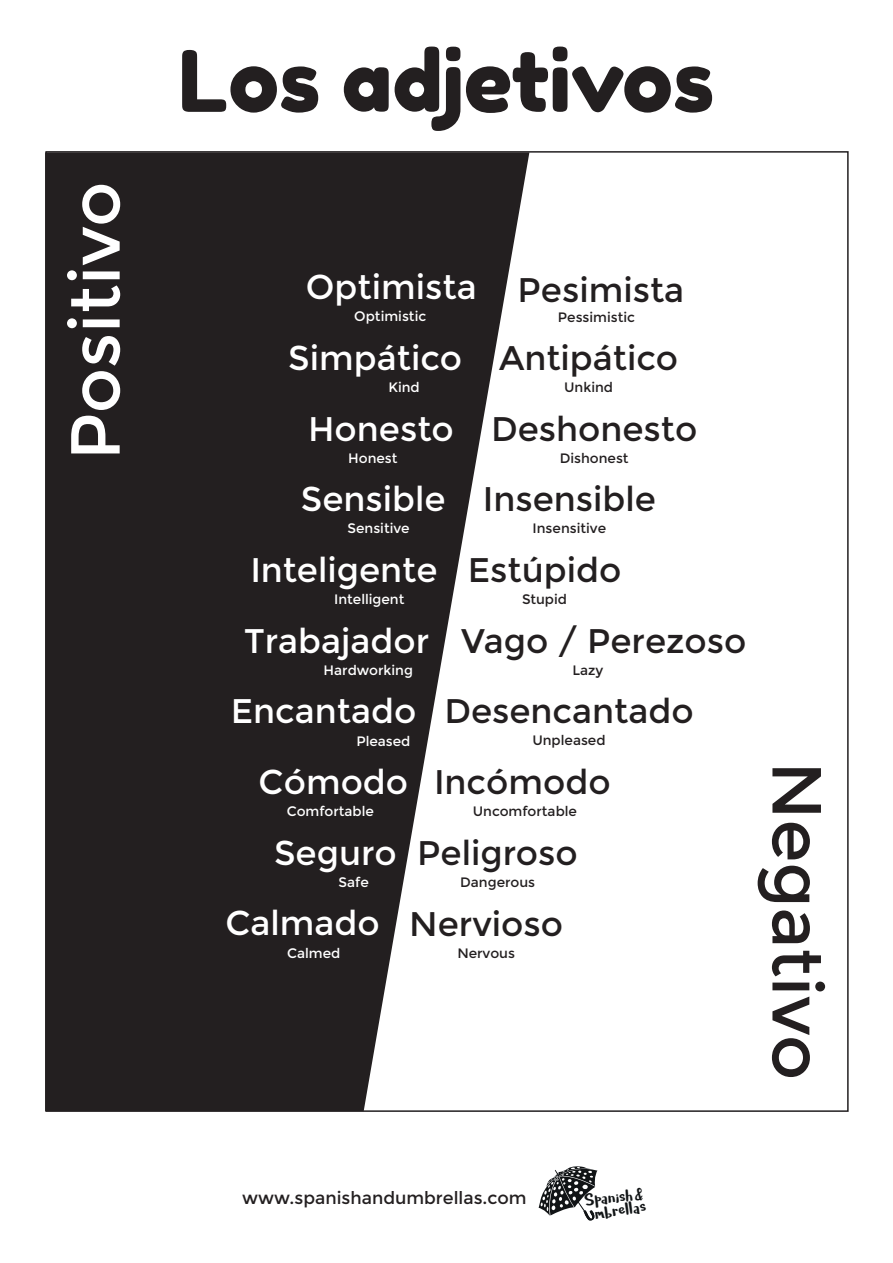
<style>
.page{position:relative;width:893px;height:1263px;background:#fff}
.page>*{position:absolute;margin:0;border:0;box-sizing:border-box;transform-origin:0 0}
.t1{font:84.45px "Fredoka One";color:#231f20}
.t2{font:69.3px "Montserrat";color:#fff}
.t3{font:69.3px "Montserrat";color:#231f20}
.t4{font:34.2px "Montserrat";color:#231f20}
.t5{font:34.2px "Montserrat";color:#fff}
.t6{font:17.7px "Cavorting";color:#111416}
.t7{font:17.55px "Montserrat";color:#231f20}
.t8{font:13.65px "Montserrat";color:#231f20}
.t9{font:13.65px "Montserrat";color:#fff}
</style>
<div class="page">
<svg style="left:48px;top:154px;width:481px;height:955px;fill:#231f20"></svg>
<svg style="left:539px;top:1166px;width:58px;height:54px"></svg>
<h2 class="t2" style="left:55px;top:460px;width:280px;rotate:-90deg">Positivo</h2>
<h1 class="t1" style="left:179px;top:30px;width:537px">Los adjetivos</h1>
<p class="t5" style="left:306px;top:267px;width:172px">Optimista</p>
<p class="t9" style="left:354px;top:309px;width:73px">Optimistic</p>
<p class="t5" style="left:288px;top:338px;width:175px">Simpático</p>
<p class="t9" style="left:388px;top:379px;width:33px">Kind</p>
<p class="t4" style="left:518px;top:270px;width:168px">Pesimista</p>
<p class="t8" style="left:558px;top:309px;width:79px">Pessimistic</p>
<p class="t4" style="left:499px;top:338px;width:181px">Antipático</p>
<p class="t8" style="left:564px;top:379px;width:50px">Unkind</p>
<p class="t4" style="left:491px;top:409px;width:208px">Deshonesto</p>
<p class="t5" style="left:308px;top:409px;width:147px">Honesto</p>
<p class="t9" style="left:348px;top:450px;width:51px">Honest</p>
<p class="t8" style="left:560px;top:450px;width:70px">Dishonest</p>
<p class="t5" style="left:301px;top:479px;width:146px">Sensible</p>
<p class="t9" style="left:347px;top:521px;width:64px">Sensitive</p>
<p class="t8" style="left:533px;top:521px;width:75px">Insensitive</p>
<p class="t4" style="left:483px;top:479px;width:175px">Insensible</p>
<p class="t5" style="left:250px;top:550px;width:189px">Inteligente</p>
<p class="t9" style="left:334px;top:591px;width:72px">Intelligent</p>
<p class="t8" style="left:522px;top:591px;width:47px">Stupid</p>
<p class="t4" style="left:468px;top:550px;width:155px">Estúpido</p>
<p class="t4" style="left:461px;top:621px;width:287px">Vago / Perezoso</p>
<p class="t5" style="left:244px;top:621px;width:187px">Trabajador</p>
<p class="t9" style="left:324px;top:662px;width:91px">Hardworking</p>
<p class="t8" style="left:572px;top:662px;width:32px">Lazy</p>
<p class="t5" style="left:231px;top:691px;width:187px">Encantado</p>
<p class="t9" style="left:356px;top:733px;width:56px">Pleased</p>
<p class="t8" style="left:532px;top:733px;width:75px">Unpleased</p>
<p class="t4" style="left:444px;top:691px;width:251px">Desencantado</p>
<p class="t5" style="left:259px;top:762px;width:151px">Cómodo</p>
<p class="t9" style="left:287px;top:803px;width:89px">Comfortable</p>
<p class="t8" style="left:473px;top:803px;width:106px">Uncomfortable</p>
<p class="t4" style="left:434px;top:762px;width:178px">Incómodo</p>
<p class="t4" style="left:417px;top:833px;width:162px">Peligroso</p>
<p class="t5" style="left:274px;top:833px;width:124px">Seguro</p>
<p class="t9" style="left:339px;top:874px;width:32px">Safe</p>
<p class="t8" style="left:460px;top:874px;width:76px">Dangerous</p>
<p class="t4" style="left:409px;top:904px;width:155px">Nervioso</p>
<p class="t5" style="left:225px;top:904px;width:156px">Calmado</p>
<p class="t9" style="left:287px;top:945px;width:55px">Calmed</p>
<p class="t8" style="left:457px;top:945px;width:59px">Nervous</p>
<h2 class="t3" style="left:837px;top:761px;width:320px;rotate:90deg">Negativo</h2>
<p class="t7" style="left:242px;top:1188px;width:286px">www.spanishandumbrellas.com</p>
<p class="t6" style="left:584px;top:1189px;width:50px;rotate:-5deg">Spanish</p>
<p class="t6" style="left:593px;top:1203px;width:53px;rotate:-10deg">mbrellas</p>
</div>
